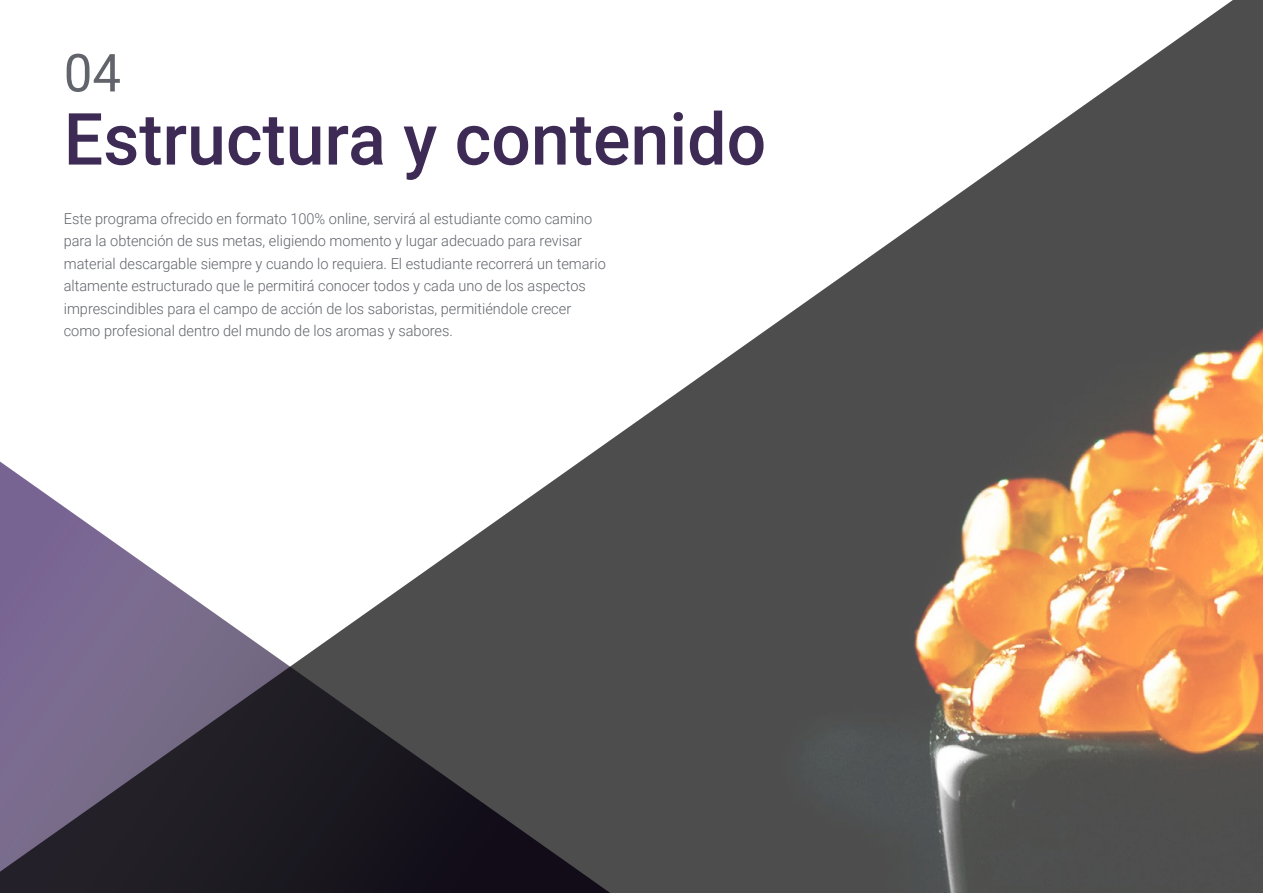
<style>
.page{position:relative;width:1263px;height:893px;background:#fff}
.page>*{position:absolute;margin:0;border:0;box-sizing:border-box;transform-origin:0 0}
.t1{font:500 72px "Roboto";color:#3d2b56}
.t2{font:52.5px "Roboto";color:#61646a}
.t3{font:300 15px/22.5px "Roboto";color:#61646a}
</style>
<div class="page">
<img style="left:602px;top:0;width:661px;height:893px">
<svg style="left:0;top:446px;width:640px;height:447px"></svg>
<h2 class="t2" style="left:64px;top:36px;width:59px">04</h2>
<h1 class="t1" style="left:64px;top:89px;width:704px">Estructura y contenido</h1>
<p class="t3" style="left:64px;top:207px;width:544px">Este programa ofrecido en formato 100% online, servirá al estudiante como camino para la obtención de sus metas, eligiendo momento y lugar adecuado para revisar material descargable siempre y cuando lo requiera. El estudiante recorrerá un temario altamente estructurado que le permitirá conocer todos y cada uno de los aspectos imprescindibles para el campo de acción de los saboristas, permitiéndole crecer como profesional dentro del mundo de los aromas y sabores.</p>
</div>
